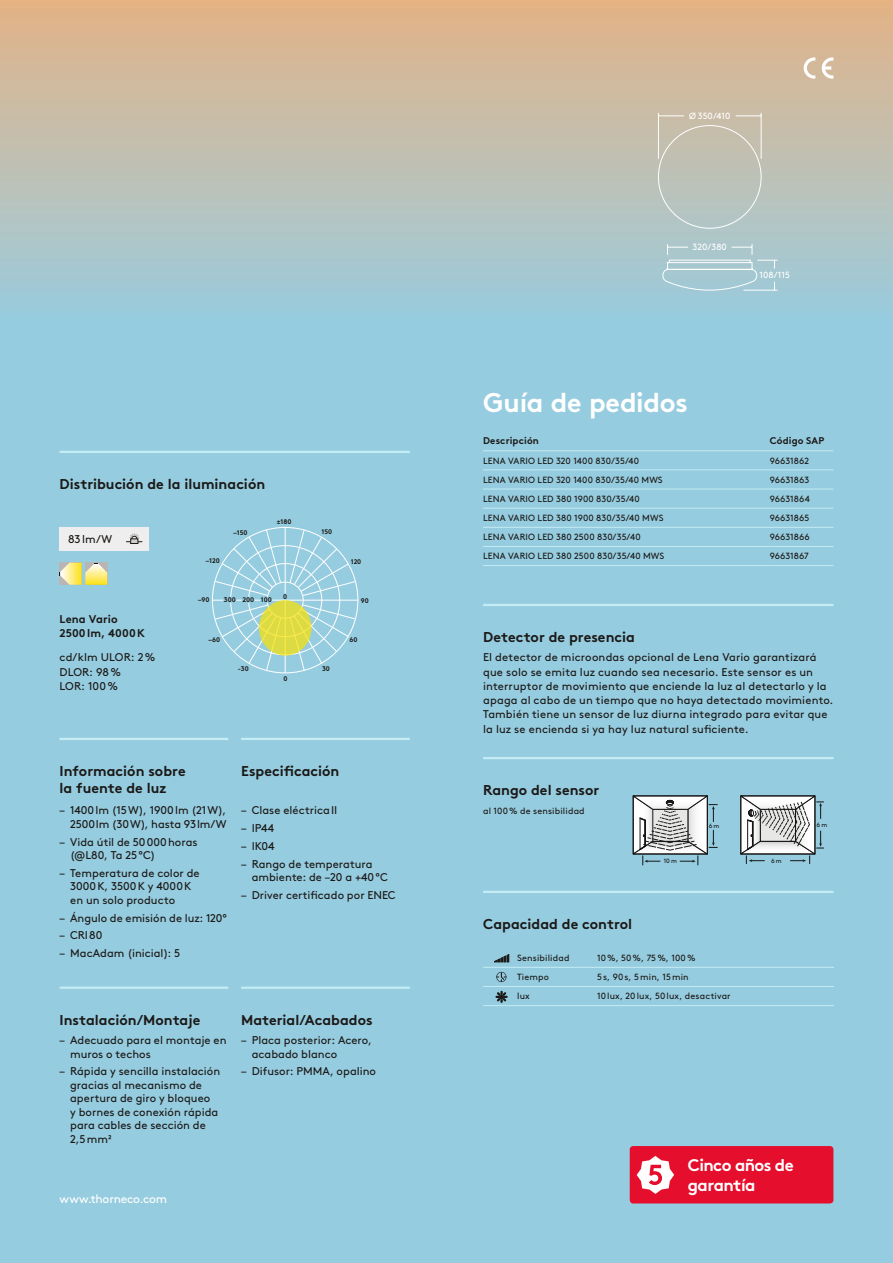
<style>
.page{position:relative;width:893px;height:1263px;background:#96ccdf}
.page>*{position:absolute;margin:0;border:0;box-sizing:border-box;transform-origin:0 0}
.Subheadline_white_18{font:700 27px "Brown";letter-spacing:-.01em;color:#fff}
.t1{font:700 16.8px/20.2px "Brown";letter-spacing:-.035em;color:#fff}
.Headline_Running_Tex{font:700 14.25px/16.5px "Brown";color:#1b1917}
.t2{font:12px "Brown";letter-spacing:-.02em;color:#fff}
.Running_Text_7_5pt{font:11.25px/13.5px "Brown";letter-spacing:.005em;color:#1b1917}
.Running_Text_Bold_7{font:700 11.25px/14.2px "Brown";letter-spacing:.01em;color:#1b1917}
.LVK_Lm_W_7_5pt{font:11.25px "Brown";color:#1b1917}
.Table_Headline_6_5pt{font:700 9.75px "Brown";letter-spacing:.015em;color:#1b1917}
.Table_Text_6pt{font:9px "Brown";letter-spacing:.01em;color:#1b1917}
.t3{font:9px "Brown";color:#fff}
.Caption_6pt{font:9px "Brown";letter-spacing:.02em;color:#1b1917}
.t4{font:700 6.75px "Brown";color:#1b1917}
.t5{font:6.15px "Brown";color:#161515}
</style>
<div class="page">
<div style="left:0;top:0;width:893px;height:317px;background:linear-gradient(to bottom,#e3b386,#9bccdd)"></div>
<svg style="left:658px;top:112px;width:119px;height:179px;background:#b9c5c0"></svg>
<svg style="left:632px;top:795px;width:86px;height:70px"></svg>
<svg style="left:740px;top:795px;width:84px;height:69px"></svg>
<hr style="left:59px;top:738px;width:169px;height:2px;background:#c4ecf5">
<hr style="left:241px;top:738px;width:169px;height:2px;background:#c4ecf5">
<hr style="left:60px;top:451px;width:350px;height:2px;background:#c4ecf5">
<hr style="left:60px;top:986px;width:168px;height:3px;background:#c4ecf5">
<hr style="left:241px;top:986px;width:169px;height:3px;background:#c4ecf5">
<hr style="left:483px;top:604px;width:350px;height:2px;background:#c4ecf5">
<hr style="left:483px;top:757px;width:350px;height:2px;background:#c4ecf5">
<hr style="left:483px;top:891px;width:350px;height:2px;background:#c4ecf5">
<svg style="left:60px;top:563px;width:47px;height:22px"></svg>
<hr style="left:285px;top:527px;width:1px;height:66px;background:#fff">
<hr style="left:285px;top:600px;width:1px;height:73px;background:#fff">
<hr style="left:272px;top:600px;width:86px;height:1px;background:#fff">
<svg style="left:212px;top:529px;width:145px;height:143px"></svg>
<svg style="left:259px;top:600px;width:53px;height:56px;background:#dfdd48"></svg>
<div style="left:60px;top:527px;width:89px;height:24px;background:#efeeee"></div>
<svg style="left:126px;top:534px;width:16px;height:10px"></svg>
<hr style="left:483px;top:967px;width:108px;height:1px;background:#c4ecf5">
<hr style="left:591px;top:967px;width:243px;height:1px;background:#c4ecf5">
<hr style="left:483px;top:986px;width:108px;height:1px;background:#c4ecf5">
<hr style="left:591px;top:986px;width:243px;height:1px;background:#c4ecf5">
<hr style="left:483px;top:1005px;width:108px;height:1px;background:#c4ecf5">
<hr style="left:591px;top:1005px;width:243px;height:1px;background:#c4ecf5">
<svg style="left:496px;top:991px;width:11px;height:12px"></svg>
<svg style="left:496px;top:972px;width:10px;height:10px"></svg>
<svg style="left:494px;top:954px;width:15px;height:8px"></svg>
<hr style="left:483px;top:450px;width:287px;height:1px;background:#c4ecf5">
<hr style="left:770px;top:450px;width:63px;height:1px;background:#c4ecf5">
<hr style="left:483px;top:469px;width:287px;height:1px;background:#c4ecf5">
<hr style="left:770px;top:469px;width:63px;height:1px;background:#c4ecf5">
<hr style="left:483px;top:489px;width:287px;height:1px;background:#c4ecf5">
<hr style="left:770px;top:489px;width:63px;height:1px;background:#c4ecf5">
<hr style="left:483px;top:508px;width:287px;height:1px;background:#c4ecf5">
<hr style="left:770px;top:508px;width:63px;height:1px;background:#c4ecf5">
<hr style="left:483px;top:527px;width:287px;height:1px;background:#c4ecf5">
<hr style="left:770px;top:527px;width:63px;height:1px;background:#c4ecf5">
<hr style="left:483px;top:546px;width:287px;height:1px;background:#c4ecf5">
<hr style="left:770px;top:546px;width:63px;height:1px;background:#c4ecf5">
<hr style="left:770px;top:565px;width:63px;height:1px;background:#c4ecf5">
<hr style="left:483px;top:565px;width:287px;height:1px;background:#c4ecf5">
<svg style="left:804px;top:57px;width:11px;height:22px"></svg>
<svg style="left:822px;top:57px;width:11px;height:22px"></svg>
<div style="left:630px;top:1146px;width:203px;height:57px;background:#e50e2c;border-radius:3px"></div>
<svg style="left:637px;top:1156px;width:37px;height:38px"></svg>
<p class="Headline_Running_Tex" style="left:60px;top:474px;width:207px">Distribución de la iluminación</p>
<p class="LVK_Lm_W_7_5pt" style="left:68px;top:531px;width:46px">83lm/W</p>
<p class="t4" style="left:233px;top:527px;width:16px">–150</p>
<p class="t4" style="left:277px;top:516px;width:16px">±180</p>
<p class="t4" style="left:322px;top:526px;width:12px">150</p>
<p class="Running_Text_Bold_7" style="left:60px;top:611px;width:87px">Lena Vario<br>2500lm, 4000K</p>
<p class="Running_Text_7_5pt" style="left:60px;top:649px;width:98px;line-height:14.2px">cd/klm ULOR: 2%<br>DLOR: 98%<br>LOR: 100%</p>
<p class="t4" style="left:206px;top:555px;width:16px">–120</p>
<p class="t4" style="left:351px;top:556px;width:12px">120</p>
<p class="t4" style="left:198px;top:594px;width:13px">–90</p>
<p class="t4" style="left:361px;top:595px;width:10px">90</p>
<p class="t4" style="left:209px;top:634px;width:13px">–60</p>
<p class="t4" style="left:283px;top:591px;width:6px">0</p>
<p class="t4" style="left:224px;top:594px;width:49px">300 200 100</p>
<p class="t4" style="left:350px;top:634px;width:10px">60</p>
<p class="t4" style="left:238px;top:663px;width:13px">-30</p>
<p class="t4" style="left:284px;top:673px;width:6px">0</p>
<p class="t4" style="left:322px;top:663px;width:9px">30</p>
<p class="Headline_Running_Tex" style="left:60px;top:761px;width:128px">Información sobre la fuente de luz</p>
<p class="Running_Text_7_5pt" style="left:60px;top:803px;width:168px;text-align:right">– 1400lm (15W), 1900lm (21W),<br>2500lm (30W), hasta 93lm/W</p>
<p class="Running_Text_7_5pt" style="left:70px;top:834px;width:129px;text-indent:-11px">– Vida útil de 50000horas (@L80, Ta 25°C)</p>
<p class="Running_Text_7_5pt" style="left:70px;top:865px;width:131px;text-indent:-11px">– Temperatura de color de<br>3000K, 3500K y 4000K en un solo producto</p>
<p class="Running_Text_7_5pt" style="left:60px;top:910px;width:169px">– Ángulo de emisión de luz: 120°</p>
<p class="Running_Text_7_5pt" style="left:60px;top:928px;width:44px">– CRI80</p>
<p class="Running_Text_7_5pt" style="left:60px;top:945px;width:122px">– MacAdam (inicial): 5</p>
<p class="Headline_Running_Tex" style="left:241px;top:761px;width:100px">Especificación</p>
<p class="Running_Text_7_5pt" style="left:241px;top:803px;width:98px">– Clase eléctricaII</p>
<p class="Running_Text_7_5pt" style="left:241px;top:820px;width:34px">– IP44</p>
<p class="Running_Text_7_5pt" style="left:241px;top:838px;width:35px">– IK04</p>
<p class="Running_Text_7_5pt" style="left:252px;top:856px;width:138px;text-indent:-11px">– Rango de temperatura ambiente: de –20 a +40°C</p>
<p class="Running_Text_7_5pt" style="left:241px;top:887px;width:156px">– Driver certificado por ENEC</p>
<p class="Headline_Running_Tex" style="left:60px;top:1010px;width:142px">Instalación/Montaje</p>
<p class="Headline_Running_Tex" style="left:241px;top:1010px;width:133px">Material/Acabados</p>
<p class="Running_Text_7_5pt" style="left:252px;top:1032px;width:122px;text-indent:-11px">– Placa posterior: Acero, acabado blanco</p>
<p class="Running_Text_7_5pt" style="left:241px;top:1064px;width:137px">– Difusor: PMMA, opalino</p>
<p class="Running_Text_7_5pt" style="left:70px;top:1032px;width:158px;text-indent:-11px">– Adecuado para el montaje en muros o techos</p>
<p class="Running_Text_7_5pt" style="left:70px;top:1064px;width:152px;text-indent:-11px">– Rápida y sencilla instalación gracias al mecanismo de apertura de giro y bloqueo<br>y bornes de conexión rápida para cables de sección de<br>2,5mm²</p>
<p class="t2" style="left:60px;top:1190px;width:109px">www.thorneco.com</p>
<p class="t3" style="left:689px;top:109px;width:43px">Ø 350/410</p>
<p class="t3" style="left:693px;top:240px;width:36px">320/380</p>
<p class="t3" style="left:759px;top:268px;width:32px">108/115</p>
<p class="Subheadline_white_18" style="left:483px;top:381px;width:206px">Guía de pedidos</p>
<p class="Table_Headline_6_5pt" style="left:483px;top:433px;width:57px">Descripción</p>
<p class="Table_Headline_6_5pt" style="left:770px;top:433px;width:56px">Código SAP</p>
<p class="Table_Text_6pt" style="left:483px;top:454px;width:157px">LENA VARIO LED 320 1400 830/35/40</p>
<p class="Table_Text_6pt" style="left:770px;top:454px;width:41px">96631862</p>
<p class="Table_Text_6pt" style="left:483px;top:473px;width:181px">LENA VARIO LED 320 1400 830/35/40 MWS</p>
<p class="Table_Text_6pt" style="left:770px;top:473px;width:41px">96631863</p>
<p class="Table_Text_6pt" style="left:483px;top:492px;width:158px">LENA VARIO LED 380 1900 830/35/40</p>
<p class="Table_Text_6pt" style="left:770px;top:492px;width:42px">96631864</p>
<p class="Table_Text_6pt" style="left:483px;top:511px;width:182px">LENA VARIO LED 380 1900 830/35/40 MWS</p>
<p class="Table_Text_6pt" style="left:770px;top:511px;width:41px">96631865</p>
<p class="Table_Text_6pt" style="left:483px;top:530px;width:159px">LENA VARIO LED 380 2500 830/35/40</p>
<p class="Table_Text_6pt" style="left:770px;top:530px;width:42px">96631866</p>
<p class="Table_Text_6pt" style="left:483px;top:549px;width:183px">LENA VARIO LED 380 2500 830/35/40 MWS</p>
<p class="Table_Text_6pt" style="left:770px;top:549px;width:41px">96631867</p>
<p class="Headline_Running_Tex" style="left:483px;top:627px;width:153px">Detector de presencia</p>
<p class="Running_Text_7_5pt" style="left:483px;top:649px;width:352px;line-height:14.2px">El detector de microondas opcional de Lena Vario garantizará que solo se emita luz cuando sea necesario. Este sensor es un interruptor de movimiento que enciende la luz al detectarlo y la apaga al cabo de un tiempo que no haya detectado movimiento.<br>También tiene un sensor de luz diurna integrado para evitar que la luz se encienda si ya hay luz natural suficiente.</p>
<p class="Headline_Running_Tex" style="left:483px;top:780px;width:118px">Rango del sensor</p>
<p class="Caption_6pt" style="left:483px;top:804px;width:103px">al 100% de sensibilidad</p>
<p class="Headline_Running_Tex" style="left:483px;top:914px;width:151px">Capacidad de control</p>
<p class="t5" style="left:664px;top:856px;width:15px">10 m</p>
<p class="t5" style="left:709px;top:821px;width:12px">6 m</p>
<p class="Table_Text_6pt" style="left:517px;top:951px;width:54px">Sensibilidad</p>
<p class="Table_Text_6pt" style="left:597px;top:951px;width:100px">10%, 50%, 75%, 100%</p>
<p class="Table_Text_6pt" style="left:517px;top:970px;width:33px">Tiempo</p>
<p class="Table_Text_6pt" style="left:597px;top:970px;width:93px">5s, 90s, 5min, 15min</p>
<p class="Table_Text_6pt" style="left:517px;top:989px;width:14px">lux</p>
<p class="Table_Text_6pt" style="left:597px;top:989px;width:135px">10lux, 20lux, 50lux, desactivar</p>
<p class="t5" style="left:771px;top:856px;width:12px">6 m</p>
<p class="t5" style="left:816px;top:820px;width:12px">6 m</p>
<h2 class="t1" style="left:688px;top:1153px;width:107px">Cinco años de garantía</h2>
</div>
